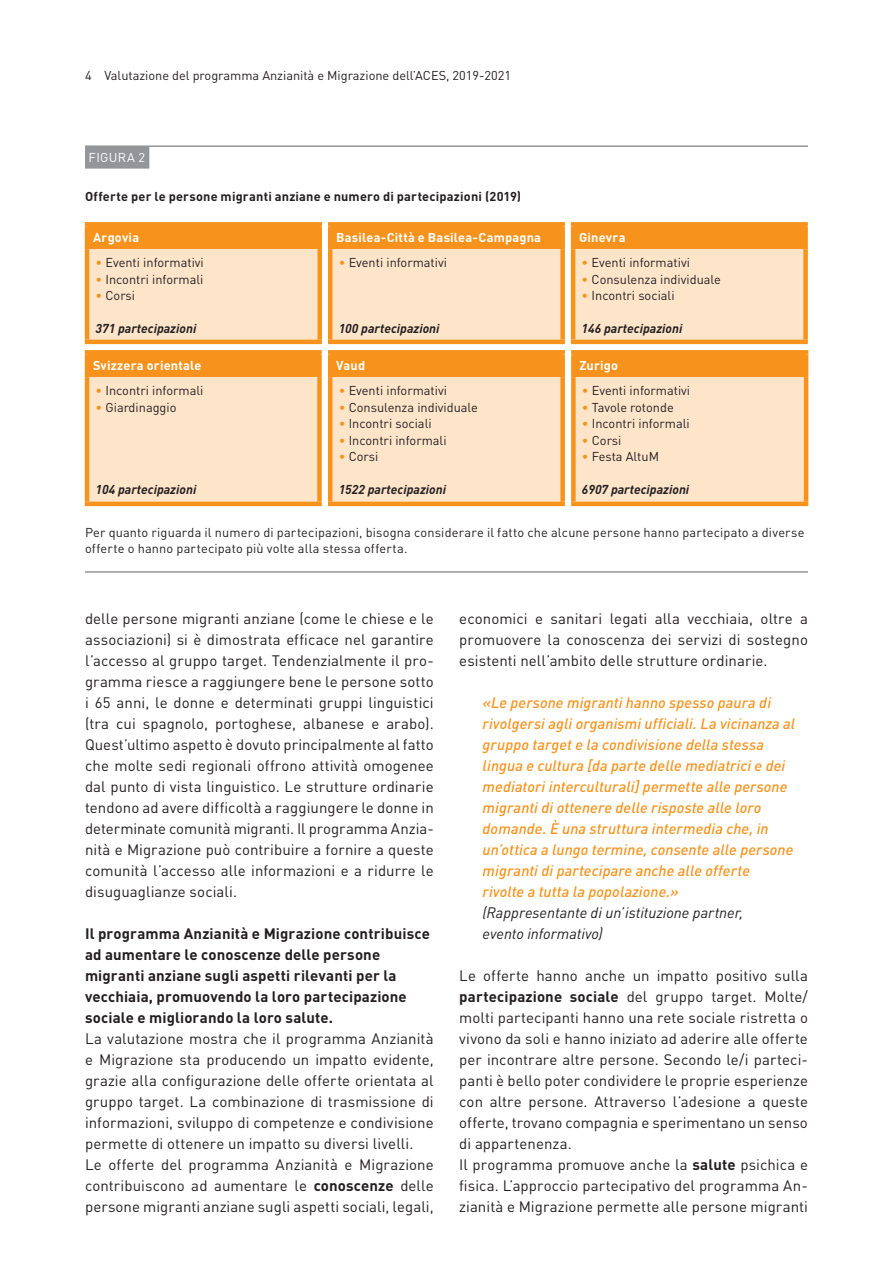
<style>
.page{position:relative;width:893px;height:1263px;background:#fff}
.page>*{position:absolute;margin:0;border:0;box-sizing:border-box;transform-origin:0 0}
.t1{font:15px/21px "DIN Pro";letter-spacing:.005em;color:#231f20;text-align:justify}
.t2{font:italic 500 15px/21px "DINOT";letter-spacing:.005em;color:#f7931d}
.t3{font:700 15px/21px "DIN Pro";letter-spacing:.01em;color:#231f20}
.t4{font:italic 15px/21px "DIN Pro";color:#231f20}
.t5{font:12.75px/16.5px "DIN Pro";color:#231f20}
.t6{font:italic 700 12.75px "DIN Pro";color:#231f20}
.t7{font:700 12.75px "DIN Pro";letter-spacing:.015em;color:#fff}
.t8{font:700 12.75px "DIN Pro";letter-spacing:.015em;color:#231f20}
.t9{font:12.75px "DIN Pro";letter-spacing:.02em;color:#fff}
.s1{color:#f7931d}
.s2{font-weight:700}
</style>
<div class="page">
<hr style="left:85px;top:145px;width:723px;height:2px;background:#939598">
<div style="left:85px;top:146px;width:64px;height:23px;background:#939598"></div>
<hr style="left:85px;top:571px;width:723px;height:2px;background:#939598">
<div style="left:87px;top:224px;width:233px;height:26px;background:#f7931d"></div>
<div style="left:87px;top:250px;width:233px;height:92px;background:#fee5ca"></div>
<div style="left:85px;top:222px;width:237px;height:5px;background:#f7931d"></div>
<hr style="left:85px;top:227px;width:4px;height:23px;background:#f7931d">
<div style="left:317px;top:227px;width:5px;height:23px;background:#f7931d"></div>
<hr style="left:85px;top:250px;width:4px;height:90px;background:#f7931d">
<div style="left:317px;top:250px;width:5px;height:90px;background:#f7931d"></div>
<hr style="left:85px;top:340px;width:237px;height:4px;background:#f7931d">
<div style="left:330px;top:352px;width:233px;height:26px;background:#f7931d"></div>
<div style="left:330px;top:378px;width:233px;height:126px;background:#fee5ca"></div>
<div style="left:328px;top:350px;width:237px;height:5px;background:#f7931d"></div>
<hr style="left:328px;top:355px;width:4px;height:23px;background:#f7931d">
<div style="left:560px;top:355px;width:5px;height:23px;background:#f7931d"></div>
<hr style="left:328px;top:378px;width:4px;height:124px;background:#f7931d">
<div style="left:560px;top:378px;width:5px;height:124px;background:#f7931d"></div>
<hr style="left:328px;top:502px;width:237px;height:4px;background:#f7931d">
<div style="left:87px;top:352px;width:232px;height:26px;background:#f7931d"></div>
<div style="left:87px;top:378px;width:232px;height:126px;background:#fee5ca"></div>
<div style="left:85px;top:350px;width:237px;height:5px;background:#f7931d"></div>
<hr style="left:85px;top:355px;width:4px;height:23px;background:#f7931d">
<div style="left:317px;top:355px;width:5px;height:23px;background:#f7931d"></div>
<hr style="left:85px;top:378px;width:4px;height:124px;background:#f7931d">
<div style="left:317px;top:378px;width:5px;height:124px;background:#f7931d"></div>
<hr style="left:85px;top:502px;width:237px;height:4px;background:#f7931d">
<div style="left:573px;top:352px;width:233px;height:26px;background:#f7931d"></div>
<div style="left:573px;top:378px;width:233px;height:126px;background:#fee5ca"></div>
<div style="left:571px;top:350px;width:237px;height:5px;background:#f7931d"></div>
<div style="left:571px;top:355px;width:5px;height:23px;background:#f7931d"></div>
<hr style="left:804px;top:355px;width:4px;height:23px;background:#f7931d">
<div style="left:571px;top:378px;width:5px;height:124px;background:#f7931d"></div>
<hr style="left:804px;top:378px;width:4px;height:124px;background:#f7931d">
<hr style="left:571px;top:502px;width:237px;height:4px;background:#f7931d">
<div style="left:330px;top:224px;width:233px;height:26px;background:#f7931d"></div>
<div style="left:330px;top:250px;width:233px;height:92px;background:#fee5ca"></div>
<hr style="left:328px;top:250px;width:4px;height:90px;background:#f7931d">
<div style="left:560px;top:250px;width:5px;height:90px;background:#f7931d"></div>
<hr style="left:328px;top:340px;width:237px;height:4px;background:#f7931d">
<div style="left:328px;top:222px;width:237px;height:5px;background:#f7931d"></div>
<hr style="left:328px;top:227px;width:4px;height:23px;background:#f7931d">
<div style="left:560px;top:227px;width:5px;height:23px;background:#f7931d"></div>
<div style="left:573px;top:224px;width:233px;height:26px;background:#f7931d"></div>
<div style="left:573px;top:250px;width:233px;height:92px;background:#fee5ca"></div>
<hr style="left:571px;top:250px;width:4px;height:90px;background:#f7931d">
<div style="left:803px;top:250px;width:5px;height:90px;background:#f7931d"></div>
<hr style="left:571px;top:340px;width:237px;height:4px;background:#f7931d">
<div style="left:571px;top:222px;width:237px;height:5px;background:#f7931d"></div>
<hr style="left:571px;top:227px;width:4px;height:23px;background:#f7931d">
<div style="left:803px;top:227px;width:5px;height:23px;background:#f7931d"></div>
<p class="t5" style="left:85px;top:66px;width:428px">4 Valutazione del programma Anzianità e Migrazione dell’ACES, 2019-2021</p>
<p class="t9" style="left:89px;top:149px;width:58px">FIGURA 2</p>
<p class="t8" style="left:85px;top:188px;width:438px">Offerte per le persone migranti anziane e numero di partecipazioni (2019)</p>
<p class="t7" style="left:93px;top:229px;width:48px">Argovia</p>
<p class="t5" style="left:96px;top:254px;width:110px"><span class="s1">•</span> Eventi informativi</p>
<p class="t5" style="left:96px;top:270px;width:109px"><span class="s1">•</span> Incontri informali</p>
<p class="t5" style="left:96px;top:287px;width:41px"><span class="s1">•</span> Corsi</p>
<p class="t6" style="left:96px;top:320px;width:102px">371 partecipazioni</p>
<p class="t7" style="left:93px;top:357px;width:110px">Svizzera orientale</p>
<p class="t5" style="left:96px;top:382px;width:109px"><span class="s1">•</span> Incontri informali</p>
<p class="t5" style="left:96px;top:398px;width:82px"><span class="s1">•</span> Giardinaggio</p>
<p class="t6" style="left:96px;top:481px;width:102px">104 partecipazioni</p>
<p class="t7" style="left:336px;top:229px;width:206px">Basilea-Città e Basilea-Campagna</p>
<p class="t5" style="left:339px;top:254px;width:110px"><span class="s1">•</span> Eventi informativi</p>
<p class="t6" style="left:339px;top:320px;width:102px">100 partecipazioni</p>
<p class="t7" style="left:336px;top:357px;width:31px">Vaud</p>
<p class="t5" style="left:339px;top:382px;width:110px"><span class="s1">•</span> Eventi informativi</p>
<p class="t5" style="left:339px;top:398px;width:141px"><span class="s1">•</span> Consulenza individuale</p>
<p class="t5" style="left:339px;top:415px;width:94px"><span class="s1">•</span> Incontri sociali</p>
<p class="t5" style="left:339px;top:431px;width:109px"><span class="s1">•</span> Incontri informali</p>
<p class="t5" style="left:339px;top:448px;width:41px"><span class="s1">•</span> Corsi</p>
<p class="t6" style="left:339px;top:481px;width:109px">1522 partecipazioni</p>
<p class="t7" style="left:579px;top:229px;width:48px">Ginevra</p>
<p class="t5" style="left:582px;top:254px;width:110px"><span class="s1">•</span> Eventi informativi</p>
<p class="t5" style="left:582px;top:270px;width:141px"><span class="s1">•</span> Consulenza individuale</p>
<p class="t5" style="left:582px;top:287px;width:94px"><span class="s1">•</span> Incontri sociali</p>
<p class="t6" style="left:582px;top:320px;width:102px">146 partecipazioni</p>
<p class="t7" style="left:579px;top:357px;width:40px">Zurigo</p>
<p class="t5" style="left:582px;top:382px;width:110px"><span class="s1">•</span> Eventi informativi</p>
<p class="t5" style="left:582px;top:398px;width:93px"><span class="s1">•</span> Tavole rotonde</p>
<p class="t5" style="left:582px;top:415px;width:109px"><span class="s1">•</span> Incontri informali</p>
<p class="t5" style="left:582px;top:431px;width:41px"><span class="s1">•</span> Corsi</p>
<p class="t5" style="left:582px;top:448px;width:79px"><span class="s1">•</span> Festa AltuM</p>
<p class="t6" style="left:582px;top:481px;width:109px">6907 partecipazioni</p>
<p class="t5" style="left:85px;top:523px;width:721px">Per quanto riguarda il numero di partecipazioni, bisogna considerare il fatto che alcune persone hanno partecipato a diverse offerte o hanno partecipato più volte alla stessa offerta.</p>
<p class="t1" style="left:85px;top:607px;width:350px">delle persone migranti anziane (come le chiese e le associazioni) si è dimostrata efficace nel garantire l’accesso al gruppo target. Tendenzialmente il pro&shy;gramma riesce a raggiungere bene le persone sotto i 65 anni, le donne e determinati gruppi linguistici (tra cui spagnolo, portoghese, albanese e arabo).<br>Quest’ultimo aspetto è dovuto principalmente al fatto che molte sedi regionali offrono attività omogenee dal punto di vista linguistico. Le strutture ordinarie tendono ad avere difficoltà a raggiungere le donne in determinate comunità migranti. Il programma Anzia&shy;nità e Migrazione può contribuire a fornire a queste comunità l’accesso alle informazioni e a ridurre le disuguaglianze sociali.</p>
<p class="t3" style="left:85px;top:922px;width:346px">Il programma Anzianità e Migrazione contribuisce ad aumentare le conoscenze delle persone migranti anziane sugli aspetti rilevanti per la vecchiaia, promuovendo la loro partecipazione sociale e migliorando la loro salute.</p>
<p class="t1" style="left:85px;top:1027px;width:350px;text-align:left">La valutazione mostra che il programma Anzianità e Migrazione sta producendo un impatto evidente, grazie alla configurazione delle offerte orientata al gruppo target. La combinazione di trasmissione di informazioni, sviluppo di competenze e condivisione permette di ottenere un impatto su diversi livelli.<br>Le offerte del programma Anzianità e Migrazione contribuiscono ad aumentare le <span class="s2">conoscenze</span> delle persone migranti anziane sugli aspetti sociali, legali,</p>
<p class="t1" style="left:459px;top:607px;width:350px">economici e sanitari legati alla vecchiaia, oltre a promuovere la conoscenza dei servizi di sostegno esistenti nell’ambito delle strutture ordinarie.</p>
<p class="t2" style="left:483px;top:692px;width:314px">«Le persone migranti hanno spesso paura di rivolgersi agli organismi ufficiali. La vicinanza al gruppo target e la condivisione della stessa lingua e cultura [da parte delle mediatrici e dei mediatori interculturali] permette alle persone migranti di ottenere delle risposte alle loro domande. È una struttura intermedia che, in un’ottica a lungo termine, consente alle persone migranti di partecipare anche alle offerte rivolte a tutta la popolazione.»</p>
<p class="t4" style="left:483px;top:902px;width:262px">(Rappresentante di un’istituzione partner, evento informativo)</p>
<p class="t1" style="left:459px;top:964px;width:350px;text-align:left">Le offerte hanno anche un impatto positivo sulla <span class="s2">partecipazione sociale</span> del gruppo target. Molte/ molti partecipanti hanno una rete sociale ristretta o vivono da soli e hanno iniziato ad aderire alle offerte per incontrare altre persone. Secondo le/i parteci&shy;panti è bello poter condividere le proprie esperienze con altre persone. Attraverso l’adesione a queste offerte, trovano compagnia e sperimentano un senso di appartenenza.<br>Il programma promuove anche la <span class="s2">salute</span> psichica e fisica. L’approccio partecipativo del programma An&shy;zianità e Migrazione permette alle persone migranti</p>
</div>
